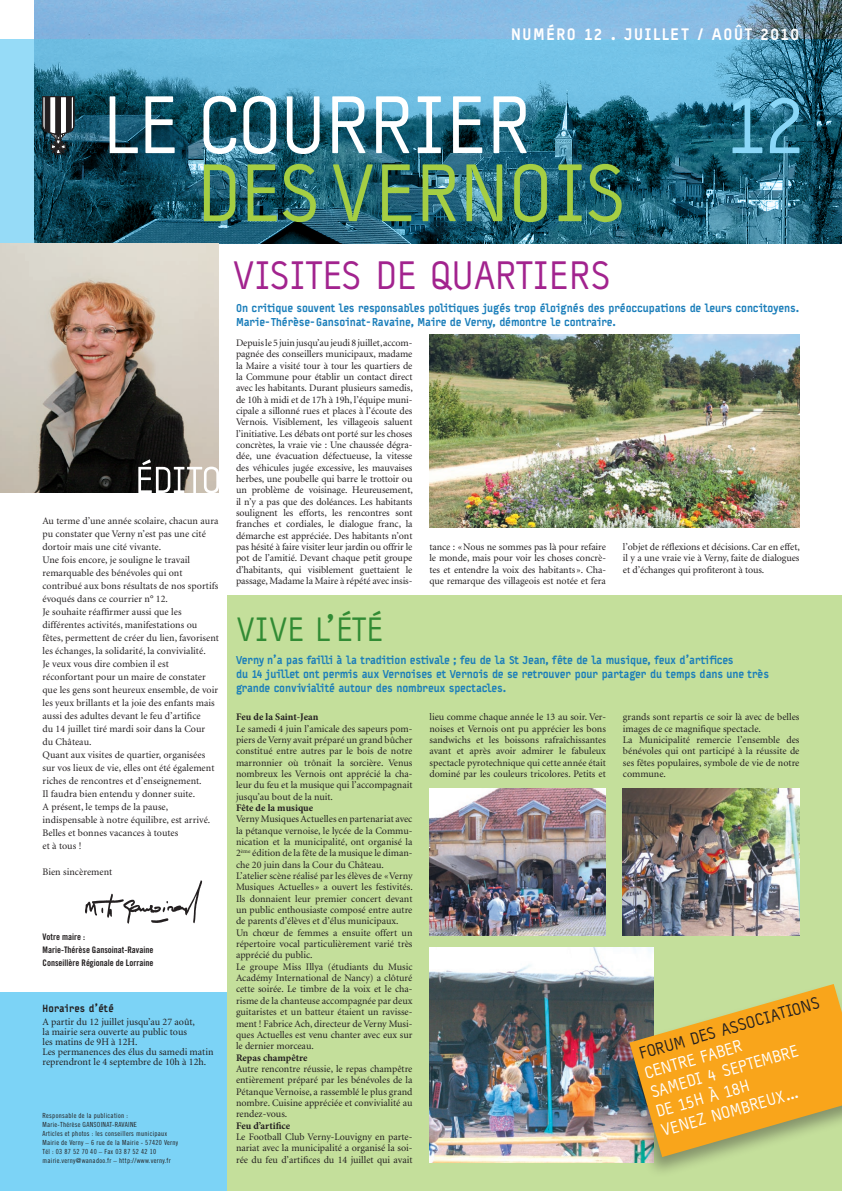
<style>
.page{position:relative;width:842px;height:1191px;background:#fff}
.page>*{position:absolute;margin:0;border:0;box-sizing:border-box;transform-origin:0 0}
.t1{font:82px "Typestar";color:#8bd7f7}
.t2{font:40px "Typestar";color:#a2238e}
.t3{font:34px "Typestar";color:#318b34}
.t4{font:17px "Typestar";color:#fff}
.t5{font:17px "Typestar";color:#231f20}
.t6{font:900 16px "Typestar";letter-spacing:.1em;color:#fff}
.t7{font:900 11px/14px "Typestar";letter-spacing:-.02em;color:#1b7eba}
._01_-_texte_courant{font:10px/11.3px "Minion";color:#231f20;text-align:justify}
._01_-_texte_courant-2{font:700 10px "Minion Pro";color:#231f20}
.t8{font:900 10px "Typestar";letter-spacing:.025em;color:#231f20}
._01_-_texte_courant-3{font:9px "Trade Gothic Bold Cond Twenty";color:#231f20}
._01_-_texte_courant-4{font:7px "Trade Gothic Cond Eighteen";letter-spacing:.04em;color:#231f20}
</style>
<div class="page">
<div style="left:0;top:992px;width:227px;height:199px;background:#7cd3f6"></div>
<div style="left:227px;top:595px;width:615px;height:596px;background:#c4df9b"></div>
<img style="left:34px;top:0;width:808px;height:40px">
<svg style="left:0;top:40px;width:842px;height:204px;background:#3d809a"></svg>
<svg style="left:110px;top:96px;width:417px;height:58px"></svg>
<svg style="left:204px;top:164px;width:418px;height:58px;background:#457e63"></svg>
<svg style="left:43px;top:96px;width:31px;height:58px"></svg>
<img style="left:85px;top:880px;width:118px;height:44px">
<img style="left:0;top:244px;width:219px;height:249px">
<svg style="left:138px;top:459px;width:81px;height:34px"></svg>
<img style="left:429px;top:334px;width:370px;height:193px">
<img style="left:429px;top:947px;width:224px;height:215px">
<img style="left:429px;top:788px;width:177px;height:147px">
<img style="left:623px;top:788px;width:176px;height:147px">
<div style="left:612px;top:981px;width:230px;height:196px;background:#231f20;opacity:.4"></div>
<svg style="left:629px;top:984px;width:213px;height:173px"></svg>
<p class="t6" style="left:511px;top:24px;width:290px">NUMÉRO 12 . JUILLET / AOÛT 2010</p>
<p class="t1" style="left:725px;top:72px;width:83px">12</p>
<p class="_01_-_texte_courant" style="left:43px;top:514px;width:177px;line-height:13px;text-align:left">Au terme d’une année scolaire, chacun aura pu constater que Verny n’est pas une cité dortoir mais une cité vivante.</p>
<p class="_01_-_texte_courant" style="left:43px;top:553px;width:177px;line-height:13px;text-align:left">Une fois encore, je souligne le travail remarquable des bénévoles qui ont contribué aux bons résultats de nos sportifs évoqués dans ce courrier n° 12.</p>
<p class="_01_-_texte_courant" style="left:43px;top:605px;width:178px;line-height:13px;text-align:left">Je souhaite réaffirmer aussi que les différentes activités, manifestations ou fêtes, permettent de créer du lien, favorisent les échanges, la solidarité, la convivialité.</p>
<p class="_01_-_texte_courant" style="left:43px;top:657px;width:177px;line-height:13px;text-align:left">Je veux vous dire combien il est réconfortant pour un maire de constater que les gens sont heureux ensemble, de voir les yeux brillants et la joie des enfants mais aussi des adultes devant le feu d’artifice</p>
<p class="_01_-_texte_courant" style="left:43px;top:723px;width:164px">du 14 juillet tiré mardi soir dans la Cour</p>
<p class="_01_-_texte_courant" style="left:43px;top:736px;width:51px">du Château.</p>
<p class="_01_-_texte_courant" style="left:43px;top:748px;width:173px;line-height:13px;text-align:left">Quant aux visites de quartier, organisées sur vos lieux de vie, elles ont été également riches de rencontres et d’enseignement.</p>
<p class="_01_-_texte_courant" style="left:43px;top:788px;width:154px">Il faudra bien entendu y donner suite.</p>
<p class="_01_-_texte_courant" style="left:43px;top:800px;width:169px;line-height:13px">A présent, le temps de la pause, indispensable à notre équilibre, est arrivé.</p>
<p class="_01_-_texte_courant" style="left:43px;top:827px;width:137px">Belles et bonnes vacances à toutes</p>
<p class="_01_-_texte_courant" style="left:43px;top:840px;width:40px">et à tous !</p>
<p class="_01_-_texte_courant" style="left:43px;top:866px;width:71px">Bien sincèrement</p>
<p class="_01_-_texte_courant-3" style="left:43px;top:931px;width:44px">Votre maire :</p>
<p class="_01_-_texte_courant-3" style="left:43px;top:944px;width:112px">Marie-Thérèse Gansoinat-Ravaine</p>
<p class="_01_-_texte_courant-3" style="left:43px;top:957px;width:112px">Conseillère Régionale de Lorraine</p>
<p class="t8" style="left:43px;top:1002px;width:73px">Horaires d’été</p>
<p class="_01_-_texte_courant" style="left:43px;top:1016px;width:154px">A partir du 12 juillet jusqu’au 27 août,</p>
<p class="_01_-_texte_courant" style="left:43px;top:1026px;width:146px">la mairie sera ouverte au public tous</p>
<p class="_01_-_texte_courant" style="left:43px;top:1036px;width:97px">les matins de 9H à 12H.</p>
<p class="_01_-_texte_courant" style="left:43px;top:1047px;width:172px;line-height:10px">Les permanences des élus du samedi matin reprendront le 4 septembre de 10h à 12h.</p>
<p class="_01_-_texte_courant-4" style="left:43px;top:1111px;width:87px">Responsable de la publication :</p>
<p class="_01_-_texte_courant-4" style="left:43px;top:1120px;width:96px">Marie-Thérèse GANSOINAT-RAVAINE</p>
<p class="_01_-_texte_courant-4" style="left:43px;top:1129px;width:126px">Articles et photos : les conseillers municipaux</p>
<p class="_01_-_texte_courant-4" style="left:43px;top:1138px;width:137px">Mairie de Verny – 6 rue de la Mairie - 57420 Verny</p>
<p class="_01_-_texte_courant-4" style="left:43px;top:1147px;width:115px">Tél : 03 87 52 70 40 – Fax 03 87 52 42 10</p>
<p class="_01_-_texte_courant-4" style="left:43px;top:1156px;width:130px">mairie.verny@wanadoo.fr – http://www.verny.fr</p>
<p class="t2" style="left:232px;top:250px;width:380px">VISITES DE QUARTIERS</p>
<p class="t7" style="left:236px;top:300px;width:565px">On critique souvent les responsables politiques jugés trop éloignés des préoccupations de leurs concitoyens.<br>Marie-Thérèse-Gansoinat-Ravaine, Maire de Verny, démontre le contraire.</p>
<p class="_01_-_texte_courant" style="left:236px;top:337px;width:178px">Depuis le 5 juin jusqu’au jeudi 8 juillet, accom&shy;pagnée des conseillers municipaux, madame la Maire a visité tour à tour les quartiers de la Commune pour établir un contact direct avec les habitants. Durant plusieurs samedis, de 10h à midi et de 17h à 19h, l’équipe muni&shy;cipale a sillonné rues et places à l’écoute des Vernois. Visiblement, les villageois saluent l’initiative. Les débats ont porté sur les choses concrètes, la vraie vie : Une chaussée dégra&shy;dée, une évacuation défectueuse, la vitesse des véhicules jugée excessive, les mauvaises herbes, une poubelle qui barre le trottoir ou un problème de voisinage. Heureusement, il n’y a pas que des doléances. Les habitants soulignent les efforts, les rencontres sont franches et cordiales, le dialogue franc, la démarche est appréciée. Des habitants n’ont pas hésité à faire visiter leur jardin ou offrir le pot de l’amitié. Devant chaque petit groupe d’habitants, qui visiblement guettaient le passage, Madame la Maire à répété avec insis-</p>
<p class="t3" style="left:236px;top:607px;width:18px">VIVE</p>
<p class="t3" style="left:315px;top:607px;width:69px">L’ÉTÉ</p>
<p class="_01_-_texte_courant" style="left:429px;top:541px;width:178px">tance : «Nous ne sommes pas là pour refaire le monde, mais pour voir les choses concrè&shy;tes et entendre la voix des habitants ». Cha&shy;que remarque des villageois est notée et fera</p>
<p class="_01_-_texte_courant" style="left:623px;top:541px;width:178px">l’objet de réflexions et décisions. Car en effet, il y a une vraie vie à Verny, faite de dialogues et d’échanges qui profiteront à tous.</p>
<p class="t7" style="left:236px;top:653px;width:499px">Verny n’a pas failli à la tradition estivale ; feu de la St Jean, fête de la musique, feux d’artifices</p>
<p class="t7" style="left:236px;top:667px;width:535px">du 14 juillet ont permis aux Vernoises et Vernois de se retrouver pour partager du temps dans une très grande convivialité autour des nombreux spectacles.</p>
<p class="_01_-_texte_courant-2" style="left:236px;top:710px;width:84px">Feu de la Saint-Jean</p>
<p class="_01_-_texte_courant" style="left:236px;top:723px;width:178px">Le samedi 4 juin l’amicale des sapeurs pom&shy;piers de Verny avait préparé un grand bûcher constitué entre autres par le bois de notre marronnier où trônait la sorcière. Venus nombreux les Vernois ont apprécié la cha&shy;leur du feu et la musique qui l’accompagnait jusqu’au bout de la nuit.</p>
<p class="_01_-_texte_courant-2" style="left:236px;top:800px;width:79px">Fête de la musique</p>
<p class="_01_-_texte_courant" style="left:236px;top:814px;width:178px">Verny Musiques Actuelles en partenariat avec la pétanque vernoise, le lycée de la Commu&shy;nication et la municipalité, ont organisé la 2<sup>ème</sup> édition de la fête de la musique le diman&shy;che 20 juin dans la Cour du Château.</p>
<p class="_01_-_texte_courant" style="left:236px;top:870px;width:178px">L’atelier scène réalisé par les élèves de «Verny Musiques Actuelles » a ouvert les festivités.<br>Ils donnaient leur premier concert devant un public enthousiaste composé entre autre de parents d’élèves et d’élus municipaux.</p>
<p class="_01_-_texte_courant" style="left:236px;top:927px;width:178px">Un chœur de femmes a ensuite offert un répertoire vocal particulièrement varié très apprécié du public.</p>
<p class="_01_-_texte_courant" style="left:236px;top:961px;width:178px">Le groupe Miss Illya (étudiants du Music Académy International de Nancy) a clôturé cette soirée. Le timbre de la voix et le cha&shy;risme de la chanteuse accompagnée par deux guitaristes et un batteur étaient un ravisse&shy;ment ! Fabrice Ach, directeur de Verny Musi&shy;ques Actuelles est venu chanter avec eux sur le dernier morceau.</p>
<p class="_01_-_texte_courant-2" style="left:236px;top:1050px;width:73px">Repas champêtre</p>
<p class="_01_-_texte_courant" style="left:236px;top:1063px;width:178px">Autre rencontre réussie, le repas champêtre entièrement préparé par les bénévoles de la Pétanque Vernoise, a rassemblé le plus grand nombre. Cuisine appréciée et convivialité au rendez-vous.</p>
<p class="_01_-_texte_courant-2" style="left:236px;top:1118px;width:56px">Feu d’artifice</p>
<p class="_01_-_texte_courant" style="left:236px;top:1131px;width:178px">Le Football Club Verny-Louvigny en parte&shy;nariat avec la municipalité a organisé la soi&shy;rée du feu d’artifices du 14 juillet qui avait</p>
<p class="_01_-_texte_courant" style="left:429px;top:712px;width:178px">lieu comme chaque année le 13 au soir. Ver&shy;noises et Vernois ont pu apprécier les bons sandwichs et les boissons rafraîchissantes avant et après avoir admirer le fabuleux spectacle pyrotechnique qui cette année était dominé par les couleurs tricolores. Petits et</p>
<p class="_01_-_texte_courant" style="left:623px;top:712px;width:178px">grands sont repartis ce soir là avec de belles images de ce magnifique spectacle.</p>
<p class="_01_-_texte_courant" style="left:623px;top:734px;width:178px">La Municipalité remercie l’ensemble des bénévoles qui ont participé à la réussite de ses fêtes populaires, symbole de vie de notre commune.</p>
<p class="t5" style="left:636px;top:1043px;width:140px;rotate:-16deg">FORU M DES ASS OCIATI</p>
<p class="t4" style="left:697px;top:1046px;width:36px;rotate:-16deg">FABER</p>
<p class="t4" style="left:647px;top:1081px;width:146px;rotate:-16deg">SA MEDI 4 SE PTE MBRE</p>
<p class="t4" style="left:642px;top:1062px;width:38px;rotate:-16deg">CENTRE</p>
<p class="t4" style="left:653px;top:1101px;width:98px;rotate:-16deg">DE 15H À 18H</p>
<p class="t4" style="left:658px;top:1120px;width:144px;rotate:-16deg">VE NEZ NOMBREU X…</p>
</div>
